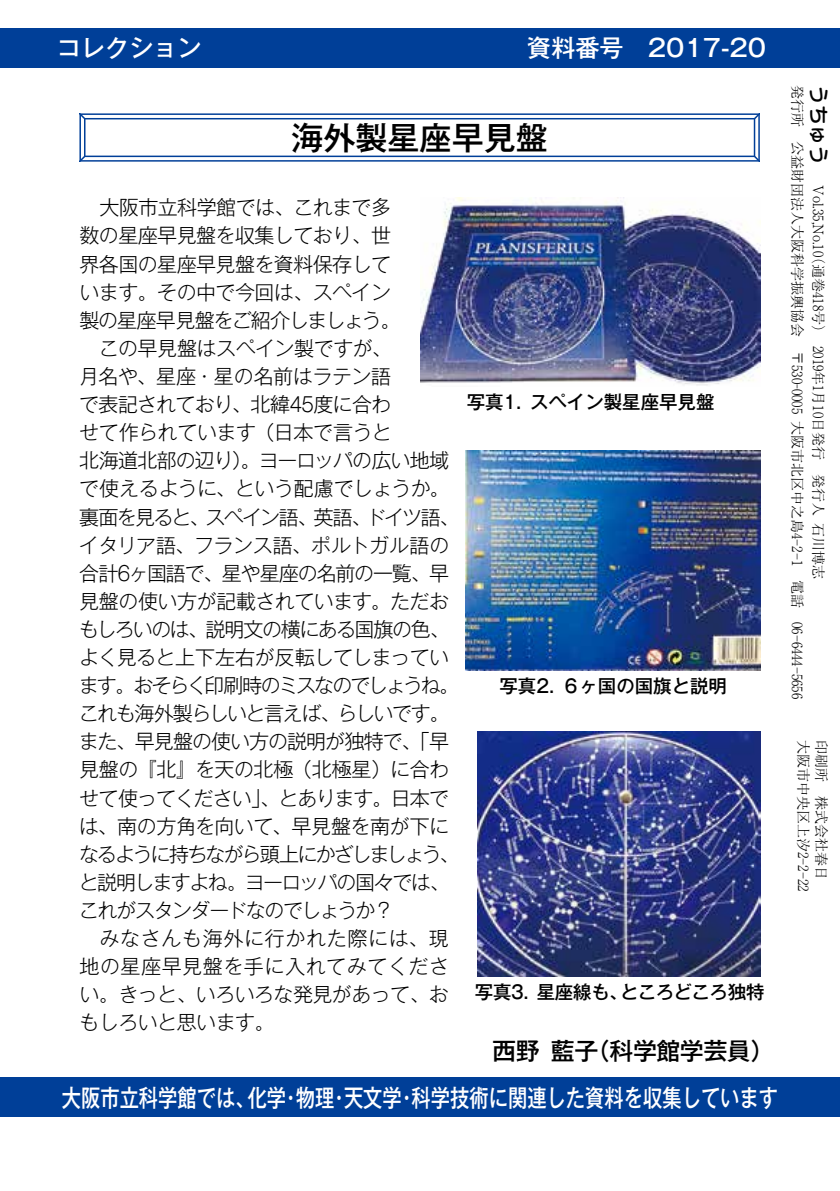
<style>
.page{position:relative;width:840px;height:1191px;background:#fff}
.page>*{position:absolute;margin:0;border:0;box-sizing:border-box;transform-origin:0 0}
.t1{font:500 32px "Gothic MB101 Pro";color:#000}
.t2{font:500 24px "Gothic MB101 Pro";color:#fff;scale:.8 1}
.t3{font:500 24px "Gothic MB101 Pro";color:#fff}
.t4{font:500 24px "Gothic MB101 Pro";letter-spacing:-.025em;color:#000}
.t5{font:300 20px "Gothic MB101 Pro";letter-spacing:-.03em;color:#000}
.t6{font:300 20px "Gothic MB101 Pro";letter-spacing:-.075em;color:#000}
.t7{font:300 20px "Gothic MB101 Pro";letter-spacing:-.05em;color:#000}
.t8{font:300 20px "Gothic MB101 Pro";letter-spacing:-.06em;color:#000}
.t9{font:300 20px "Gothic MB101 Pro";letter-spacing:-.11em;color:#000}
.t10{font:300 20px "Gothic MB101 Pro";letter-spacing:-.1em;color:#000}
.t11{font:300 20px "Gothic MB101 Pro";letter-spacing:.025em;color:#000}
.t12{font:300 20px "Gothic MB101 Pro";letter-spacing:-.07em;color:#000}
.t13{font:300 20px "Gothic MB101 Pro";letter-spacing:.03em;color:#000}
.t14{font:500 18.4px "Gothic MB101 Pro";color:#000}
.t15{font:500 18.4px "Gothic MB101 Pro";letter-spacing:-.02em;color:#000}
.t16{font:300 14px/21px "Ryumin Pro";color:#000}
.s1{font-family:"Soft Go Std";font-weight:500;font-size:20px}
</style>
<div class="page">
<div style="left:0;top:28px;width:839px;height:40px;background:#003f98"></div>
<svg style="left:79px;top:113px;width:680px;height:49px"></svg>
<div style="left:0;top:1077px;width:839px;height:40px;background:#003f98"></div>
<img style="left:420px;top:198px;width:340px;height:188px">
<img style="left:465px;top:451px;width:295px;height:220px">
<img style="left:477px;top:731px;width:283px;height:246px">
<p class="t3" style="left:57px;top:28px;width:146px">コレクション</p>
<p class="t3" style="left:527px;top:28px;width:240px">資料番号　2017-20</p>
<h1 class="t1" style="left:291px;top:111px;width:257px">海外製星座早見盤</h1>
<p class="t5" style="left:99px;top:191px;width:293px">大阪市立科学館では、これまで多</p>
<p class="t5" style="left:79px;top:219px;width:313px">数の星座早見盤を収集しており、世</p>
<p class="t5" style="left:79px;top:247px;width:313px">界各国の星座早見盤を資料保存して</p>
<p class="t5" style="left:79px;top:275px;width:313px">います。その中で今回は、スペイン</p>
<p class="t8" style="left:79px;top:303px;width:323px">製の星座早見盤をご紹介しましょう。</p>
<p class="t5" style="left:99px;top:332px;width:294px">この早見盤はスペイン製ですが、</p>
<p class="t5" style="left:79px;top:360px;width:313px">月名や、星座・星の名前はラテン語</p>
<p class="t5" style="left:79px;top:388px;width:314px">で表記されており、北緯45度に合わ</p>
<p class="t5" style="left:79px;top:416px;width:314px">せて作られています（日本で言うと</p>
<p class="t5" style="left:79px;top:444px;width:371px">北海道北部の辺り）。ヨーロッパの広い地域</p>
<p class="t5" style="left:79px;top:472px;width:372px">で使えるように、という配慮でしょうか。</p>
<p class="t6" style="left:79px;top:500px;width:381px">裏面を見ると、スペイン語、英語、ドイツ語、</p>
<p class="t5" style="left:79px;top:528px;width:371px">イタリア語、フランス語、ポルトガル語の</p>
<p class="t8" style="left:79px;top:556px;width:371px">合計6ヶ国語で、星や星座の名前の一覧、早</p>
<p class="t5" style="left:79px;top:584px;width:371px">見盤の使い方が記載されています。ただお</p>
<p class="t6" style="left:79px;top:612px;width:372px">もしろいのは、説明文の横にある国旗の色、</p>
<p class="t5" style="left:79px;top:641px;width:372px">よく見ると上下左右が反転してしまってい</p>
<p class="t9" style="left:79px;top:669px;width:382px">ます。おそらく印刷時のミスなのでしょうね。</p>
<p class="t6" style="left:79px;top:697px;width:372px">これも海外製らしいと言えば、らしいです。</p>
<p class="t7" style="left:79px;top:725px;width:371px">また、早見盤の使い方の説明が独特で、「早</p>
<p class="t5" style="left:79px;top:753px;width:371px">見盤の『北』を天の北極（北極星）に合わ</p>
<p class="t7" style="left:79px;top:781px;width:371px">せて使ってください」、とあります。日本で</p>
<p class="t5" style="left:79px;top:809px;width:372px">は、南の方角を向いて、早見盤を南が下に</p>
<p class="t10" style="left:79px;top:837px;width:382px">なるように持ちながら頭上にかざしましょう、</p>
<p class="t6" style="left:79px;top:865px;width:372px">と説明しますよね。ヨーロッパの国々では、</p>
<p class="t12" style="left:79px;top:893px;width:316px">これがスタンダードなのでしょうか？</p>
<p class="t13" style="left:99px;top:922px;width:351px">みなさんも海外に行かれた際には、現</p>
<p class="t11" style="left:79px;top:950px;width:371px">地の星座早見盤を手に入れてみてくださ</p>
<p class="t5" style="left:79px;top:978px;width:371px">い。きっと、いろいろな発見があって、お</p>
<p class="t5" style="left:79px;top:1006px;width:197px">もしろいと思います。</p>
<p class="t14" style="left:466px;top:386px;width:249px">写真1．スペイン製星座早見盤</p>
<p class="t14" style="left:499px;top:670px;width:229px">写真2．６ヶ国の国旗と説明</p>
<p class="t15" style="left:474px;top:976px;width:291px">写真3．星座線も、ところどころ独特</p>
<p class="t4" style="left:492px;top:1031px;width:283px">西野藍子（科学館学芸員）</p>
<p class="t2" style="left:62px;top:1077px;width:896px">大阪市立科学館では、化学・物理・天文学・科学技術に関連した資料を収集しています</p>
<p class="t16" style="left:829px;top:85px;width:615px;rotate:90deg"><span class="s1">うちゅう　</span>Vol.35,No.10（通巻418号）　2019年1月10日発行　発行人石川博志<br>発行所　公益財団法人大阪科学振興協会　〒530-0005 大阪市北区中之島4-2-1　電話　06-6444-5656</p>
<p class="t16" style="left:814px;top:740px;width:153px;rotate:90deg">大阪市中央区上汐2-2-22</p>
<p class="t16" style="left:832px;top:740px;width:141px;rotate:90deg">印刷所　株式会社春日</p>
</div>
